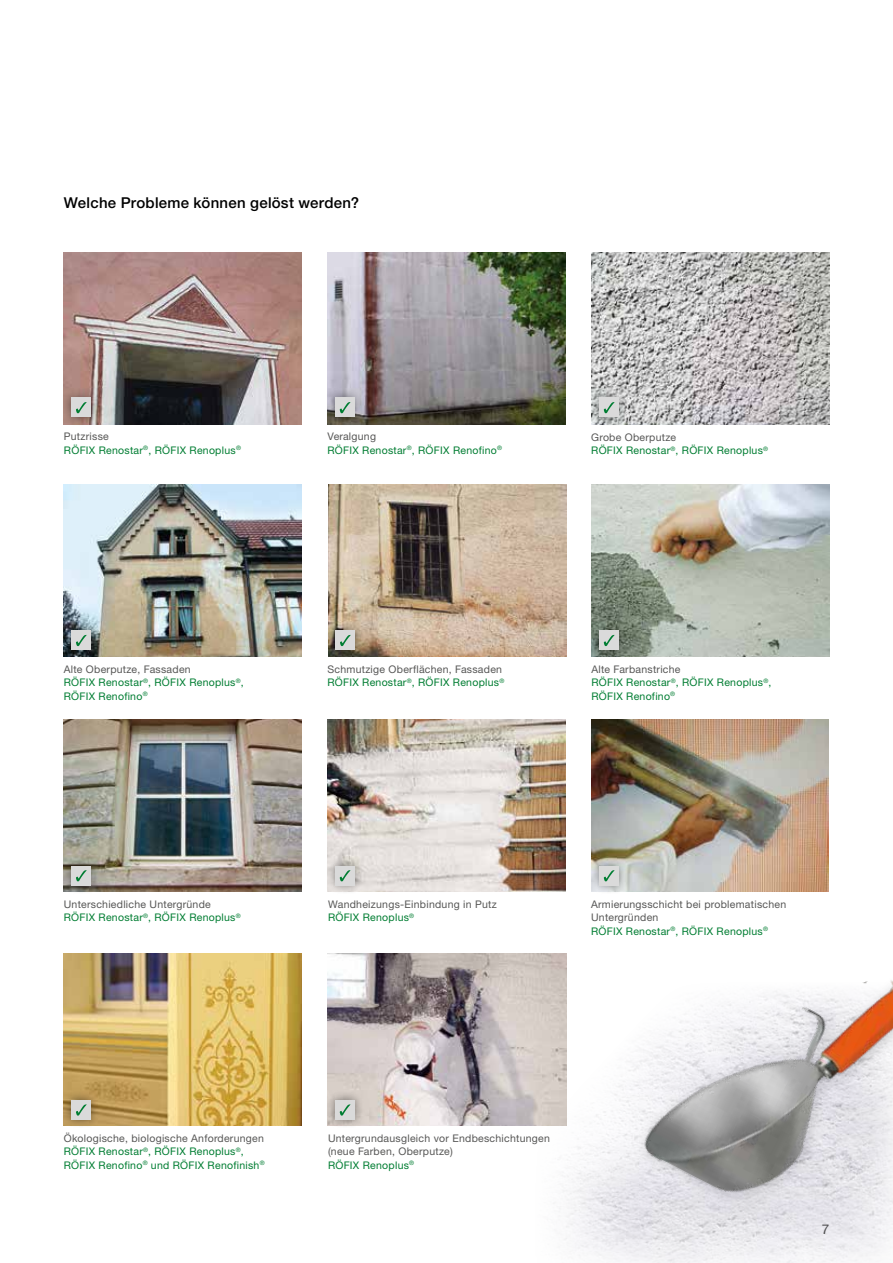
<style>
.page{position:relative;width:893px;height:1263px;background:#fff}
.page>*{position:absolute;margin:0;border:0;box-sizing:border-box;transform-origin:0 0}
.t1{font:500 15px "Helvetica Neue LTW1 G";letter-spacing:.015em;color:#000}
.t2{font:13.5px "Helvetica Neue LTW1 G";color:#575756}
.t3{font:10.5px/13.5px "Helvetica Neue LTW1 G";letter-spacing:.025em;color:#007d32}
.t4{font:10.5px/13.5px "Helvetica Neue LTW1 G";letter-spacing:.025em;color:#575756}
.s1{color:#575756}
.s2{color:#007d32}
</style>
<div class="page">
<img style="left:64px;top:252px;width:238px;height:172px">
<img style="left:327px;top:252px;width:238px;height:172px">
<img style="left:591px;top:252px;width:238px;height:172px">
<img style="left:64px;top:485px;width:238px;height:172px">
<img style="left:328px;top:485px;width:238px;height:172px">
<img style="left:591px;top:485px;width:238px;height:172px">
<img style="left:64px;top:719px;width:238px;height:172px">
<img style="left:327px;top:719px;width:238px;height:172px">
<img style="left:591px;top:719px;width:238px;height:172px">
<img style="left:64px;top:954px;width:238px;height:172px">
<img style="left:328px;top:954px;width:238px;height:172px">
<div style="left:61px;top:388px;width:39px;height:39px;background:#000;opacity:.47"></div>
<div style="left:71px;top:398px;width:20px;height:19px;background:#dadada"></div>
<svg style="left:76px;top:402px;width:11px;height:11px"></svg>
<div style="left:61px;top:621px;width:39px;height:39px;background:#000;opacity:.47"></div>
<div style="left:71px;top:631px;width:20px;height:19px;background:#dadada"></div>
<svg style="left:76px;top:635px;width:11px;height:11px"></svg>
<div style="left:61px;top:856px;width:39px;height:39px;background:#000;opacity:.47"></div>
<div style="left:71px;top:866px;width:20px;height:19px;background:#dadada"></div>
<svg style="left:76px;top:870px;width:11px;height:11px"></svg>
<div style="left:61px;top:1090px;width:39px;height:39px;background:#000;opacity:.47"></div>
<div style="left:71px;top:1100px;width:20px;height:19px;background:#dadada"></div>
<svg style="left:76px;top:1104px;width:11px;height:11px"></svg>
<div style="left:325px;top:388px;width:39px;height:39px;background:#000;opacity:.47"></div>
<div style="left:335px;top:398px;width:19px;height:19px;background:#dadada"></div>
<svg style="left:340px;top:402px;width:10px;height:11px"></svg>
<div style="left:325px;top:621px;width:39px;height:39px;background:#000;opacity:.47"></div>
<div style="left:335px;top:631px;width:20px;height:19px;background:#dadada"></div>
<svg style="left:340px;top:635px;width:11px;height:11px"></svg>
<div style="left:325px;top:856px;width:39px;height:39px;background:#000;opacity:.47"></div>
<div style="left:335px;top:866px;width:19px;height:19px;background:#dadada"></div>
<svg style="left:340px;top:870px;width:10px;height:11px"></svg>
<div style="left:325px;top:1090px;width:39px;height:39px;background:#000;opacity:.47"></div>
<div style="left:335px;top:1100px;width:19px;height:19px;background:#dadada"></div>
<svg style="left:340px;top:1104px;width:10px;height:11px"></svg>
<div style="left:589px;top:388px;width:39px;height:39px;background:#000;opacity:.47"></div>
<div style="left:599px;top:398px;width:19px;height:19px;background:#dadada"></div>
<svg style="left:604px;top:402px;width:10px;height:11px"></svg>
<div style="left:589px;top:621px;width:39px;height:39px;background:#000;opacity:.47"></div>
<div style="left:599px;top:631px;width:19px;height:19px;background:#dadada"></div>
<svg style="left:604px;top:635px;width:10px;height:11px"></svg>
<div style="left:589px;top:856px;width:39px;height:39px;background:#000;opacity:.47"></div>
<div style="left:599px;top:866px;width:19px;height:19px;background:#dadada"></div>
<svg style="left:604px;top:870px;width:10px;height:11px"></svg>
<img style="left:539px;top:974px;width:354px;height:289px">
<h1 class="t1" style="left:64px;top:193px;width:297px">Welche Probleme können gelöst werden?</h1>
<p class="t3" style="left:64px;top:429px;width:178px"><span class="s1">Putzrisse<br></span>RÖFIX Renostar<sup>®</sup>, RÖFIX Renoplus<sup>®</sup></p>
<p class="t3" style="left:327px;top:429px;width:176px"><span class="s1">Veralgung<br></span>RÖFIX Renostar<sup>®</sup>, RÖFIX Renofino<sup>®</sup></p>
<p class="t3" style="left:591px;top:430px;width:178px"><span class="s1">Grobe Oberputze<br></span>RÖFIX Renostar<sup>®</sup>, RÖFIX Renoplus<sup>®</sup></p>
<p class="t3" style="left:64px;top:662px;width:181px"><span class="s1">Alte Oberputze, Fassaden<br></span>RÖFIX Renostar<sup>®</sup>, RÖFIX Renoplus<sup>®</sup>,<br>RÖFIX Renofino<sup>®</sup></p>
<p class="t4" style="left:327px;top:662px;width:178px">Schmutzige Oberflächen, Fassaden<br><span class="s2">RÖFIX Renostar</span><sup>®</sup><span class="s2">, RÖFIX Renoplus</span><sup>®</sup></p>
<p class="t3" style="left:591px;top:662px;width:181px"><span class="s1">Alte Farbanstriche<br></span>RÖFIX Renostar<sup>®</sup>, RÖFIX Renoplus<sup>®</sup>,<br>RÖFIX Renofino<sup>®</sup></p>
<p class="t4" style="left:64px;top:897px;width:178px">Unterschiedliche Untergründe<br><span class="s2">RÖFIX Renostar</span><sup>®</sup><span class="s2">, RÖFIX Renoplus</span><sup>®</sup></p>
<p class="t4" style="left:591px;top:897px;width:197px">Armierungsschicht bei problematischen<br>Untergründen<br><span class="s2">RÖFIX Renostar</span><sup>®</sup><span class="s2">, RÖFIX Renoplus</span><sup>®</sup></p>
<p class="t4" style="left:328px;top:897px;width:170px">Wandheizungs-Einbindung in Putz<br><span class="s2">RÖFIX Renoplus</span><sup>®</sup></p>
<p class="t3" style="left:64px;top:1131px;width:202px"><span class="s1">Ökologische, biologische Anforderungen<br></span>RÖFIX Renostar<sup>®</sup>, RÖFIX Renoplus<sup>®</sup>,<br>RÖFIX Renofino<sup>®</sup> und RÖFIX Renofinish<sup>®</sup></p>
<p class="t4" style="left:328px;top:1131px;width:223px">Untergrundausgleich vor Endbeschichtungen (neue Farben, Oberputze)<br><span class="s2">RÖFIX Renoplus</span><sup>®</sup></p>
<p class="t2" style="left:822px;top:1221px;width:9px">7</p>
</div>
